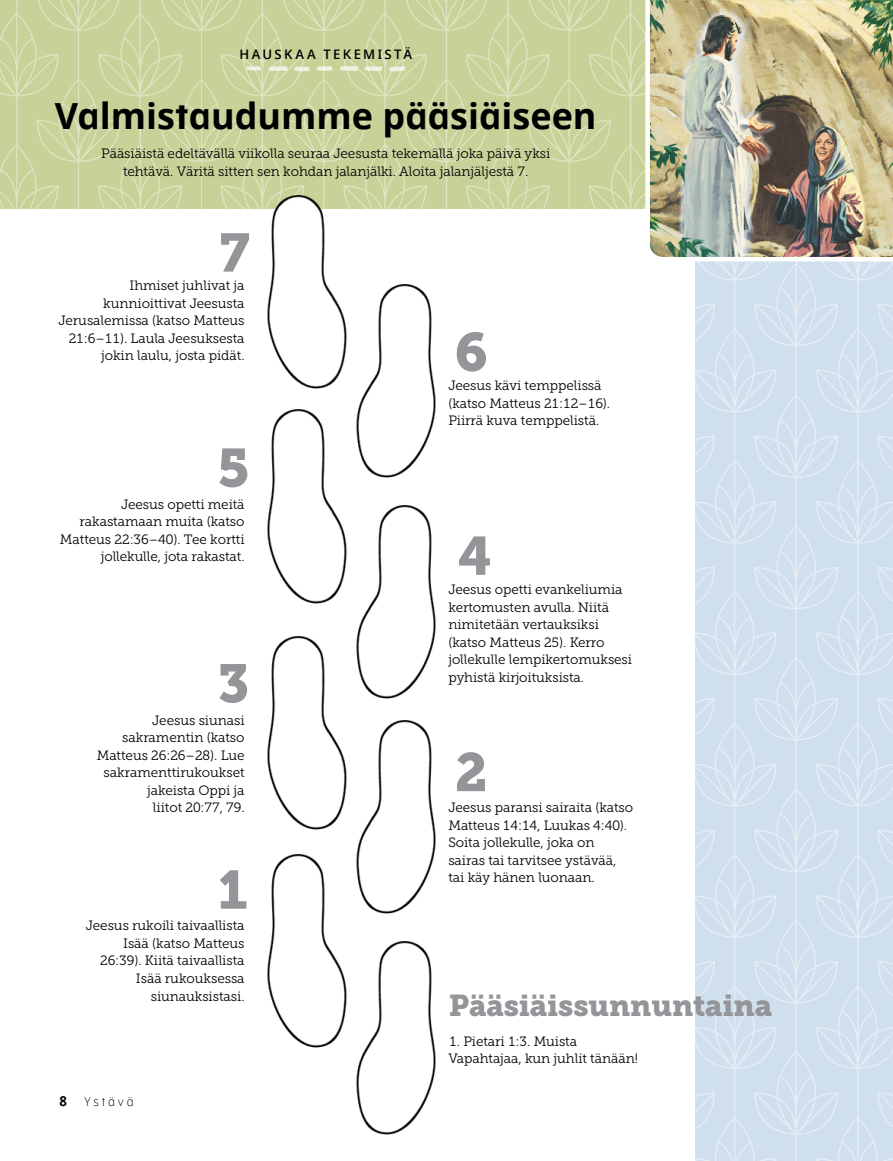
<style>
.page{position:relative;width:893px;height:1161px;background:#fff}
.page>*{position:absolute;margin:0;border:0;box-sizing:border-box;transform-origin:0 0}
.ARTCL_para_first{font:53.7px "Museo Slablds Lat 900";color:#939598}
.ARTCL_para_right{font:53.7px "Museo Slablds Lat 900";color:#939598}
.ARTCL_title_Dots{font:700 36px "Dots Solidlds Lat";color:#000}
.ARTCL_para_left_no_s{font:30px "Museo Slablds Lat 900";letter-spacing:-.005em;color:#939598}
.t1{font:700 13.8px "Dots Solidlds Lat";color:#000;scale:.95 1}
.ARTCL_para_right-2{font:13.5px/17.5px "Museo Slablds Lat 300";letter-spacing:-.005em;color:#000;text-align:right}
.ARTCL_para_left{font:13.5px/17.5px "Museo Slablds Lat 300";letter-spacing:-.005em;color:#000}
.ARTCL_para_first-2{font:13.5px/17.5px "Museo Slablds Lat 300";letter-spacing:-.005em;color:#000;text-align:center}
.ARTCL_seriesTitle{font:600 13.2px "Dots Solidlds Lat";letter-spacing:.18em;color:#000}
.t2{font:300 12.3px "Dots Solidlds Lat";letter-spacing:.28em;color:#000;scale:.95 1}
</style>
<div class="page">
<img style="left:696px;top:264px;width:197px;height:897px">
<img style="left:0;top:0;width:643px;height:208px">
<svg style="left:269px;top:66px;width:19px;height:5px"></svg>
<svg style="left:339px;top:66px;width:19px;height:5px"></svg>
<svg style="left:364px;top:66px;width:18px;height:5px"></svg>
<svg style="left:388px;top:66px;width:18px;height:6px"></svg>
<svg style="left:294px;top:67px;width:16px;height:4px"></svg>
<svg style="left:316px;top:66px;width:17px;height:5px"></svg>
<svg style="left:246px;top:66px;width:15px;height:5px"></svg>
<img style="left:261px;top:190px;width:90px;height:199px">
<img style="left:267px;top:409px;width:80px;height:195px">
<img style="left:267px;top:636px;width:80px;height:194px">
<img style="left:267px;top:854px;width:80px;height:194px">
<img style="left:356px;top:284px;width:80px;height:194px">
<img style="left:356px;top:505px;width:80px;height:194px">
<img style="left:356px;top:720px;width:80px;height:194px">
<img style="left:356px;top:941px;width:80px;height:194px">
<img style="left:643px;top:0;width:250px;height:264px">
<p class="ARTCL_seriesTitle" style="left:239px;top:45px;width:174px">HAUSKAA TEKEMISTÄ</p>
<p class="ARTCL_title_Dots" style="left:55px;top:89px;width:543px">Valmistaudumme pääsiäiseen</p>
<p class="ARTCL_para_first-2" style="left:101px;top:144px;width:451px">Pääsiäistä edeltävällä viikolla seuraa Jeesusta tekemällä joka päivä yksi tehtävä. Väritä sitten sen kohdan jalanjälki. Aloita jalanjäljestä 7.</p>
<p class="ARTCL_para_right" style="left:218px;top:207px;width:34px">7</p>
<p class="ARTCL_para_right-2" style="left:59px;top:276px;width:188px">Ihmiset juhlivat ja kunnioittivat Jeesusta<br>Jerusalemissa (katso Matteus<br>21:6–11). Laula Jeesuksesta jokin laulu, josta pidät.</p>
<p class="ARTCL_para_first" style="left:217px;top:422px;width:34px">5</p>
<p class="ARTCL_para_right-2" style="left:60px;top:494px;width:186px">Jeesus opetti meitä rakastamaan muita (katso<br>Matteus 22:36–40). Tee kortti jollekulle, jota rakastat.</p>
<p class="ARTCL_para_first" style="left:217px;top:638px;width:34px">3</p>
<p class="ARTCL_para_right-2" style="left:97px;top:711px;width:149px">Jeesus siunasi sakramentin (katso<br>Matteus 26:26–28). Lue sakramenttirukoukset jakeista Oppi ja<br>liitot 20:77, 79.</p>
<p class="ARTCL_para_first" style="left:217px;top:844px;width:34px">1</p>
<p class="ARTCL_para_right-2" style="left:86px;top:916px;width:160px">Jeesus rukoili taivaallista<br>Isää (katso Matteus<br>26:39). Kiitä taivaallista<br>Isää rukouksessa siunauksistasi.</p>
<p class="t1" style="left:60px;top:1090px;width:9px">8</p>
<p class="t2" style="left:84px;top:1092px;width:53px">Ystävä</p>
<p class="ARTCL_para_first" style="left:455px;top:307px;width:34px">6</p>
<p class="ARTCL_para_left" style="left:448px;top:376px;width:163px">Jeesus kävi temppelissä (katso Matteus 21:12–16).<br>Piirrä kuva temppelistä.</p>
<p class="ARTCL_para_first" style="left:459px;top:510px;width:34px">4</p>
<p class="ARTCL_para_left" style="left:448px;top:580px;width:185px">Jeesus opetti evankeliumia kertomusten avulla. Niitä nimitetään vertauksiksi (katso Matteus 25). Kerro jollekulle lempikertomuksesi pyhistä kirjoituksista.</p>
<p class="ARTCL_para_first" style="left:455px;top:727px;width:34px">2</p>
<p class="ARTCL_para_left" style="left:448px;top:798px;width:186px">Jeesus paransi sairaita (katso<br>Matteus 14:14, Luukas 4:40).<br>Soita jollekulle, joka on sairas tai tarvitsee ystävää, tai käy hänen luonaan.</p>
<p class="ARTCL_para_left_no_s" style="left:449px;top:980px;width:325px">Pääsiäissunnuntaina</p>
<p class="ARTCL_para_left" style="left:448px;top:1032px;width:191px">1. Pietari 1:3. Muista<br>Vapahtajaa, kun juhlit tänään!</p>
</div>
